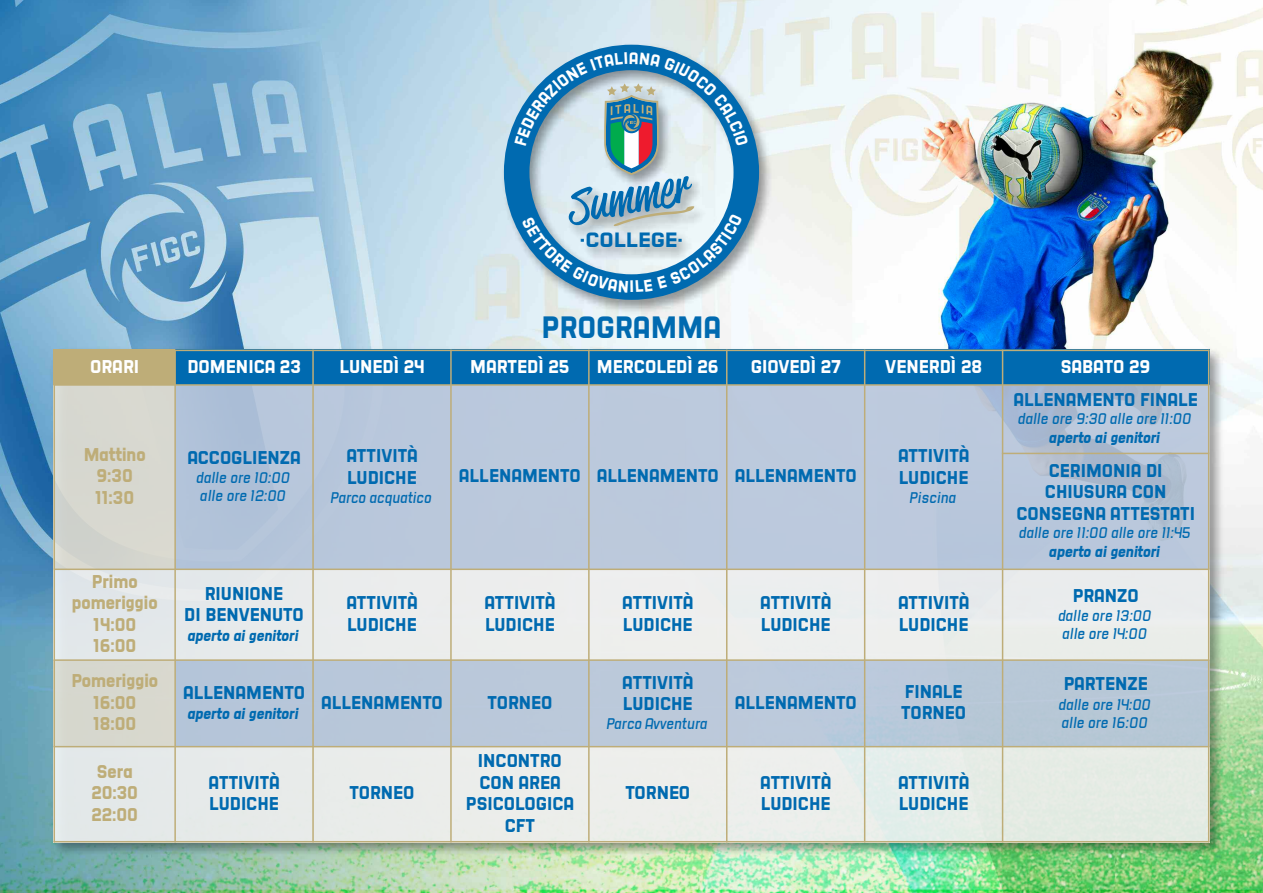
<style>
.page{position:relative;width:1263px;height:893px;background:#fff}
.page>*{position:absolute;margin:0;border:0;box-sizing:border-box;transform-origin:0 0}
.t1{font:30px "FIGC Azzurri Bold";color:#006ab0}
.t2{font:20.1px "FIGC Azzurri Bold";color:#006ab0;scale:1.13 1}
.t3{font:18px/21.6px "FIGC Azzurri Bold";color:#006ab0}
.t4{font:18px/21.6px "FIGC Azzurri Bold";color:#bead78;text-align:center}
.t5{font:18px "FIGC Azzurri Bold";color:#fff}
.t6{font:italic 15px/18px "FIGC Azzurri Regular";color:#006ab0}
.t7{font:italic 15px "FIGC Azzurri Bold";color:#006ab0}
</style>
<div class="page">
<img style="left:0;top:0;width:1263px;height:893px">
<img style="left:487px;top:28px;width:301px;height:301px">
<svg style="left:504px;top:45px;width:255px;height:255px"></svg>
<img style="left:47px;top:343px;width:1181px;height:518px">
<div style="left:54px;top:350px;width:121px;height:35px;background:#bead78"></div>
<div style="left:175px;top:350px;width:138px;height:35px;background:#006ab0"></div>
<div style="left:313px;top:350px;width:138px;height:35px;background:#006ab0"></div>
<div style="left:451px;top:350px;width:138px;height:35px;background:#006ab0"></div>
<div style="left:589px;top:350px;width:138px;height:35px;background:#006ab0"></div>
<div style="left:727px;top:350px;width:138px;height:35px;background:#006ab0"></div>
<div style="left:865px;top:350px;width:137px;height:35px;background:#006ab0"></div>
<div style="left:1002px;top:350px;width:207px;height:35px;background:#006ab0"></div>
<div style="left:54px;top:385px;width:121px;height:184px;background:#d7d8d0"></div>
<div style="left:175px;top:385px;width:138px;height:184px;background:#b2c3d9"></div>
<div style="left:313px;top:385px;width:138px;height:184px;background:#b9c7db"></div>
<div style="left:451px;top:385px;width:138px;height:184px;background:#bbc9dc"></div>
<div style="left:589px;top:385px;width:138px;height:184px;background:#bcc9dc"></div>
<div style="left:727px;top:385px;width:138px;height:184px;background:#bcc9dd"></div>
<div style="left:865px;top:385px;width:137px;height:184px;background:#bcc9dd"></div>
<div style="left:1002px;top:385px;width:207px;height:68px;background:#c4d3ea;opacity:.85"></div>
<div style="left:1002px;top:453px;width:207px;height:116px;background:#c4d3ea;opacity:.85"></div>
<div style="left:54px;top:569px;width:121px;height:91px;background:#e2e7ea"></div>
<div style="left:175px;top:569px;width:138px;height:91px;background:#e7eaeb"></div>
<div style="left:313px;top:569px;width:138px;height:91px;background:#ebedec"></div>
<div style="left:451px;top:569px;width:138px;height:91px;background:#eceeed"></div>
<div style="left:589px;top:569px;width:138px;height:91px;background:#eee"></div>
<div style="left:727px;top:569px;width:138px;height:91px;background:#edeeee"></div>
<div style="left:865px;top:569px;width:137px;height:91px;background:#edeeed"></div>
<div style="left:1002px;top:569px;width:207px;height:91px;background:#eaeded"></div>
<div style="left:54px;top:660px;width:121px;height:87px;background:#d7d8ce"></div>
<div style="left:175px;top:660px;width:138px;height:87px;background:#b6c5d9"></div>
<div style="left:313px;top:660px;width:138px;height:87px;background:#b8c7d9"></div>
<div style="left:451px;top:660px;width:138px;height:87px;background:#bac8da"></div>
<div style="left:589px;top:660px;width:138px;height:87px;background:#bcc9da"></div>
<div style="left:727px;top:660px;width:138px;height:87px;background:#bccadc"></div>
<div style="left:865px;top:660px;width:137px;height:87px;background:#b8c9d9"></div>
<div style="left:1002px;top:660px;width:207px;height:87px;background:#b7c7d6"></div>
<div style="left:54px;top:747px;width:121px;height:95px;background:#e4e8e9"></div>
<div style="left:175px;top:747px;width:138px;height:95px;background:#e7eaea"></div>
<div style="left:313px;top:747px;width:138px;height:95px;background:#eaecea"></div>
<div style="left:451px;top:747px;width:138px;height:95px;background:#ecedeb"></div>
<div style="left:589px;top:747px;width:138px;height:95px;background:#edeeeb"></div>
<div style="left:727px;top:747px;width:138px;height:95px;background:#edefec"></div>
<div style="left:865px;top:747px;width:137px;height:95px;background:#e5eeea"></div>
<div style="left:1002px;top:747px;width:207px;height:95px;background:#e5ebe4"></div>
<hr style="left:54px;top:350px;width:1px;height:492px;background:#bead78">
<hr style="left:174px;top:350px;width:2px;height:492px;background:#bead78">
<hr style="left:312px;top:350px;width:2px;height:492px;background:#bead78">
<hr style="left:450px;top:350px;width:2px;height:492px;background:#bead78">
<hr style="left:588px;top:350px;width:2px;height:492px;background:#bead78">
<hr style="left:726px;top:350px;width:1px;height:492px;background:#bead78">
<hr style="left:864px;top:350px;width:1px;height:492px;background:#bead78">
<hr style="left:1002px;top:350px;width:1px;height:492px;background:#bead78">
<hr style="left:1208px;top:350px;width:1px;height:492px;background:#bead78">
<hr style="left:54px;top:350px;width:1155px;height:1px;background:#bead78">
<hr style="left:54px;top:384px;width:1155px;height:2px;background:#bead78">
<hr style="left:1002px;top:453px;width:207px;height:1px;background:#bead78">
<hr style="left:54px;top:569px;width:1155px;height:1px;background:#bead78">
<hr style="left:54px;top:659px;width:1155px;height:2px;background:#bead78">
<hr style="left:54px;top:746px;width:1155px;height:1px;background:#bead78">
<hr style="left:54px;top:841px;width:1155px;height:1px;background:#bead78">
<svg style="left:515px;top:52px;width:233px;height:240px"></svg>
<p class="t2" style="left:580px;top:232px;width:93px">·COLLEGE·</p>
<h1 class="t1" style="left:542px;top:315px;width:181px">PROGRAMMA</h1>
<p class="t5" style="left:90px;top:360px;width:51px">ORARI</p>
<p class="t5" style="left:187px;top:360px;width:115px">DOMENICA 23</p>
<p class="t5" style="left:339px;top:360px;width:87px">LUNEDÌ 24</p>
<p class="t5" style="left:470px;top:360px;width:101px">MARTEDÌ 25</p>
<p class="t5" style="left:597px;top:360px;width:123px">MERCOLEDÌ 26</p>
<p class="t5" style="left:751px;top:360px;width:92px">GIOVEDÌ 27</p>
<p class="t5" style="left:885px;top:360px;width:98px">VENERDÌ 28</p>
<p class="t5" style="left:1061px;top:360px;width:91px">SABATO 29</p>
<p class="t4" style="left:84px;top:445px;width:63px">Mattino<br>9:30<br>11:30</p>
<p class="t3" style="left:187px;top:448px;width:115px">ACCOGLIENZA</p>
<p class="t6" style="left:197px;top:470px;width:95px">dalle ore 10:00 alle ore 12:00</p>
<p class="t4" style="left:72px;top:572px;width:87px">Primo pomeriggio<br>14:00<br>16:00</p>
<p class="t4" style="left:71px;top:671px;width:88px">Pomeriggio<br>16:00<br>18:00</p>
<p class="t3" style="left:184px;top:584px;width:121px;text-align:center">RIUNIONE<br>DI BENVENUTO</p>
<p class="t7" style="left:189px;top:630px;width:112px">aperto ai genitori</p>
<p class="t3" style="left:183px;top:684px;width:123px">ALLENAMENTO</p>
<p class="t7" style="left:189px;top:707px;width:112px">aperto ai genitori</p>
<p class="t4" style="left:91px;top:762px;width:48px">Sera<br>20:30<br>22:00</p>
<p class="t3" style="left:209px;top:773px;width:73px">ATTIVITÀ<br>LUDICHE</p>
<p class="t3" style="left:346px;top:447px;width:73px">ATTIVITÀ<br>LUDICHE</p>
<p class="t6" style="left:331px;top:490px;width:103px">Parco acquatico</p>
<p class="t3" style="left:459px;top:467px;width:399px">ALLENAMENTO ALLENAMENTO ALLENAMENTO</p>
<p class="t3" style="left:898px;top:447px;width:73px">ATTIVITÀ<br>LUDICHE</p>
<p class="t6" style="left:910px;top:490px;width:48px">Piscina</p>
<p class="t3" style="left:1013px;top:390px;width:186px">ALLENAMENTO FINALE</p>
<p class="t6" style="left:1019px;top:411px;width:175px">dalle ore 9:30 alle ore 11:00</p>
<p class="t7" style="left:1050px;top:432px;width:112px">aperto ai genitori</p>
<p class="t3" style="left:1016px;top:461px;width:180px;text-align:center">CERIMONIA DI<br>CHIUSURA CON<br>CONSEGNA ATTESTATI</p>
<p class="t6" style="left:1020px;top:525px;width:173px">dalle ore 11:00 alle ore 11:45</p>
<p class="t7" style="left:1050px;top:546px;width:112px">aperto ai genitori</p>
<p class="t3" style="left:346px;top:593px;width:73px">ATTIVITÀ<br>LUDICHE</p>
<p class="t3" style="left:484px;top:593px;width:73px">ATTIVITÀ<br>LUDICHE</p>
<p class="t3" style="left:622px;top:593px;width:73px">ATTIVITÀ<br>LUDICHE</p>
<p class="t3" style="left:760px;top:593px;width:73px">ATTIVITÀ<br>LUDICHE</p>
<p class="t3" style="left:898px;top:593px;width:73px">ATTIVITÀ<br>LUDICHE</p>
<p class="t3" style="left:1073px;top:586px;width:67px">PRANZO</p>
<p class="t6" style="left:1059px;top:608px;width:95px">dalle ore 13:00 alle ore 14:00</p>
<p class="t3" style="left:321px;top:693px;width:123px">ALLENAMENTO</p>
<p class="t3" style="left:487px;top:693px;width:66px">TORNEO</p>
<p class="t3" style="left:349px;top:784px;width:66px">TORNEO</p>
<p class="t3" style="left:466px;top:751px;width:110px;text-align:center">INCONTRO<br>CON AREA<br>PSICOLOGICA<br>CFT</p>
<p class="t3" style="left:622px;top:673px;width:73px">ATTIVITÀ<br>LUDICHE</p>
<p class="t6" style="left:607px;top:716px;width:103px">Parco Avventura</p>
<p class="t3" style="left:625px;top:784px;width:66px">TORNEO</p>
<p class="t3" style="left:735px;top:693px;width:123px">ALLENAMENTO</p>
<p class="t3" style="left:901px;top:682px;width:66px">FINALE<br>TORNEO</p>
<p class="t3" style="left:760px;top:773px;width:73px">ATTIVITÀ<br>LUDICHE</p>
<p class="t3" style="left:898px;top:773px;width:73px">ATTIVITÀ<br>LUDICHE</p>
<p class="t3" style="left:1064px;top:675px;width:85px">PARTENZE</p>
<p class="t6" style="left:1059px;top:696px;width:94px">dalle ore 14:00 alle ore 16:00</p>
</div>
